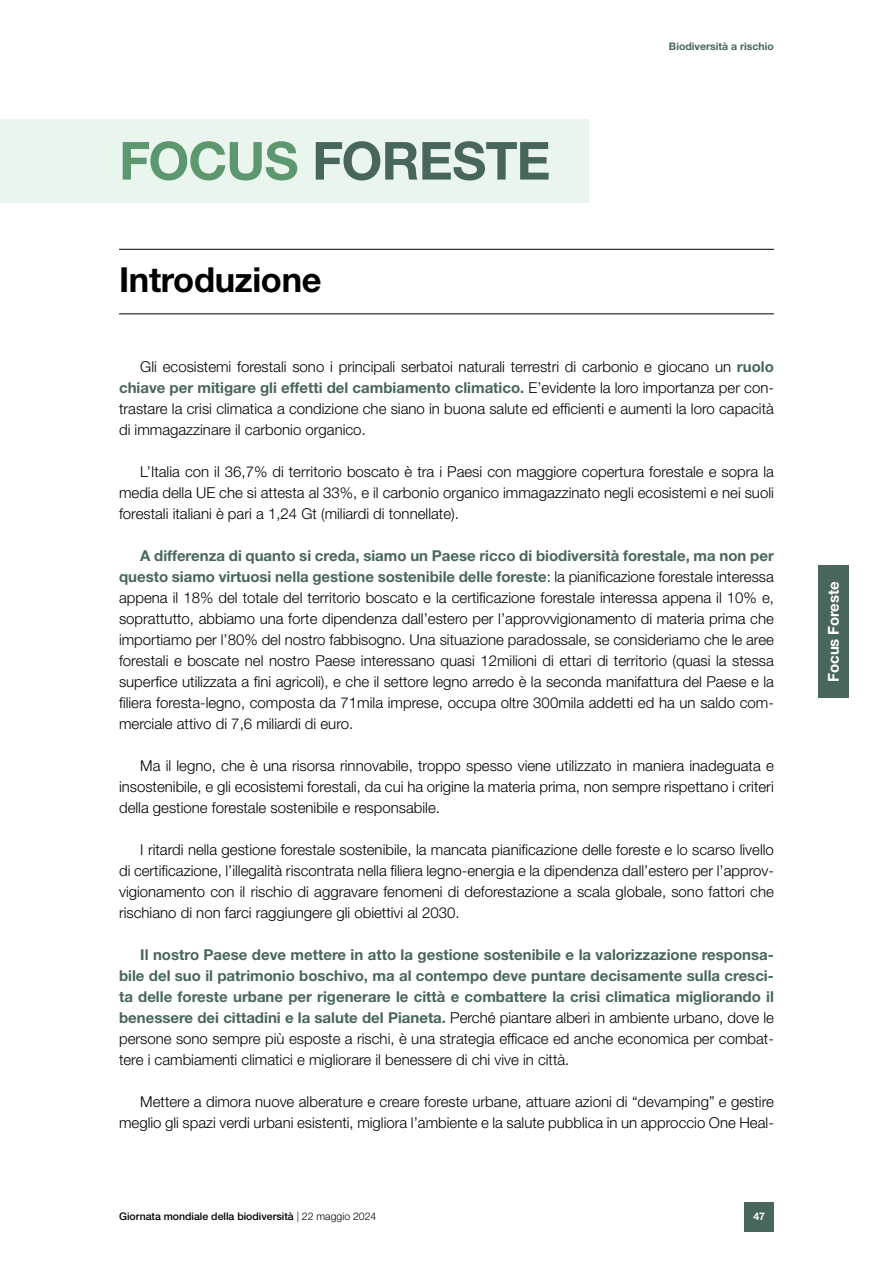
<style>
.page{position:relative;width:893px;height:1263px;background:#fff}
.page>*{position:absolute;margin:0;border:0;box-sizing:border-box;transform-origin:0 0}
.t1{font:700 52.5px "Helvetica Neue LT Std";letter-spacing:-.015em;color:#48665b}
.t2{font:700 34.5px "Helvetica Neue LT Std";letter-spacing:-.01em;color:#000}
.t3{font:300 15px/21px "Helvetica Neue LT Std";color:#000;text-align:justify}
.t4{font:700 15px/21px "Helvetica Neue LT Std";color:#48665b;text-align:justify}
.t5{font:700 15px "Helvetica Neue LT Std";letter-spacing:-.01em;color:#fff}
.t6{font:500 10.5px "Helvetica Neue LT Std";color:#000}
.t7{font:700 10.5px "Helvetica Neue LT Std";color:#48665b}
.t8{font:700 10.5px "Helvetica Neue LT Std";color:#fff}
.s1{color:#5c9770}
.s2{font-weight:700;color:#48665b}
.s3{font-weight:300;color:#000}
.s4{font-weight:300}
</style>
<div class="page">
<div style="left:0;top:119px;width:588px;height:84px;background:#e9f5ed"></div>
<hr style="left:119px;top:249px;width:655px;height:1px;background:#000">
<hr style="left:119px;top:313px;width:655px;height:1px;background:#000">
<div style="left:818px;top:565px;width:31px;height:133px;background:#48665b"></div>
<div style="left:744px;top:1202px;width:30px;height:29px;background:#48665b"></div>
<h1 class="t1" style="left:119px;top:128px;width:433px"><span class="s1">FOCUS</span> FORESTE</h1>
<h2 class="t2" style="left:119px;top:259px;width:204px">Introduzione</h2>
<p class="t7" style="left:669px;top:40px;width:106px">Biodiversità a rischio</p>
<p class="t3" style="left:119px;top:356px;width:656px;text-indent:21px">Gli ecosistemi forestali sono i principali serbatoi naturali terrestri di carbonio e giocano un <span class="s2">ruolo chiave per mitigare gli effetti del cambiamento climatico.</span> E’evidente la loro importanza per con&shy;trastare la crisi climatica a condizione che siano in buona salute ed efficienti e aumenti la loro capacità di immagazzinare il carbonio organico.</p>
<p class="t3" style="left:119px;top:461px;width:656px;text-indent:21px">L’Italia con il 36,7% di territorio boscato è tra i Paesi con maggiore copertura forestale e sopra la media della UE che si attesta al 33%, e il carbonio organico immagazzinato negli ecosistemi e nei suoli forestali italiani è pari a 1,24 Gt (miliardi di tonnellate).</p>
<p class="t3" style="left:119px;top:545px;width:656px;text-indent:21px"><span class="s2">A differenza di quanto si creda, siamo un Paese ricco di biodiversità forestale, ma non per questo siamo virtuosi nella gestione sostenibile delle foreste</span>: la pianificazione forestale interessa appena il 18% del totale del territorio boscato e la certificazione forestale interessa appena il 10% e, soprattutto, abbiamo una forte dipendenza dall’estero per l’approvvigionamento di materia prima che importiamo per l’80% del nostro fabbisogno. Una situazione paradossale, se consideriamo che le aree forestali e boscate nel nostro Paese interessano quasi 12milioni di ettari di territorio (quasi la stessa superfice utilizzata a fini agricoli), e che il settore legno arredo è la seconda manifattura del Paese e la filiera foresta-legno, composta da 71mila imprese, occupa oltre 300mila addetti ed ha un saldo com&shy;merciale attivo di 7,6 miliardi di euro.</p>
<p class="t3" style="left:119px;top:755px;width:656px;text-indent:21px">Ma il legno, che è una risorsa rinnovabile, troppo spesso viene utilizzato in maniera inadeguata e insostenibile, e gli ecosistemi forestali, da cui ha origine la materia prima, non sempre rispettano i criteri della gestione forestale sostenibile e responsabile.</p>
<p class="t3" style="left:119px;top:839px;width:656px;text-indent:21px">I ritardi nella gestione forestale sostenibile, la mancata pianificazione delle foreste e lo scarso livello di certificazione, l’illegalità riscontrata nella filiera legno-energia e la dipendenza dall’estero per l’approv&shy;vigionamento con il rischio di aggravare fenomeni di deforestazione a scala globale, sono fattori che rischiano di non farci raggiungere gli obiettivi al 2030.</p>
<p class="t4" style="left:119px;top:944px;width:656px;text-indent:21px">Il nostro Paese deve mettere in atto la gestione sostenibile e la valorizzazione responsa&shy;bile del suo il patrimonio boschivo, ma al contempo deve puntare decisamente sulla cresci&shy;ta delle foreste urbane per rigenerare le città e combattere la crisi climatica migliorando il benessere dei cittadini e la salute del Pianeta. <span class="s3">Perché piantare alberi in ambiente urbano, dove le persone sono sempre più esposte a rischi, è una strategia efficace ed anche economica per combat&shy;tere i cambiamenti climatici e migliorare il benessere di chi vive in città.</span></p>
<p class="t3" style="left:119px;top:1091px;width:656px;text-align:right">Mettere a dimora nuove alberature e creare foreste urbane, attuare azioni di “devamping” e gestire meglio gli spazi verdi urbani esistenti, migliora l’ambiente e la salute pubblica in un approccio One Heal-</p>
<p class="t6" style="left:119px;top:1210px;width:259px">Giornata mondiale della biodiversità <span class="s4">| 22 maggio 2024</span></p>
<p class="t8" style="left:753px;top:1210px;width:13px">47</p>
<p class="t5" style="left:824px;top:682px;width:102px;rotate:-90deg">Focus Foreste</p>
</div>
